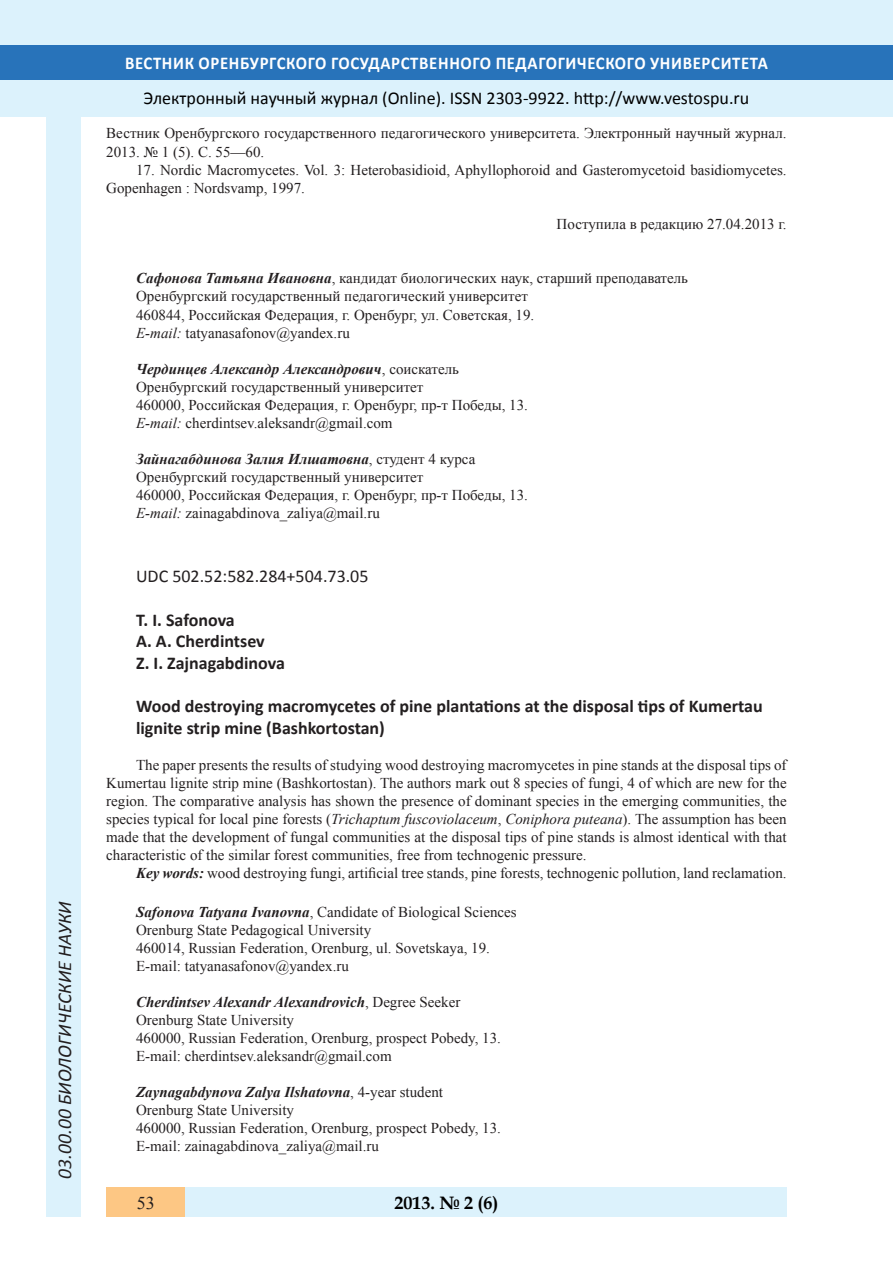
<style>
.page{position:relative;width:893px;height:1263px;background:#fff}
.page>*{position:absolute;margin:0;border:0;box-sizing:border-box;transform-origin:0 0}
.t1{font:italic 19.5px "Calibri";color:#231f20}
.Заголовок_2{font:700 18px/21.6px "Calibri";color:#231f20}
.t2{font:18px "Calibri";color:#000}
.t3{font:700 18px "Calibri";letter-spacing:.04em;color:#fff;scale:.93 1}
.Заголовок_2-2{font:18px "Calibri";color:#231f20}
.t4{font:700 18px "Book Antiqua";color:#000}
.t5{font:18px "Times New Roman";color:#231f20}
.Стиль2{font:15px/19.5px "Times New Roman";color:#231f20}
.литература{font:15px/18px "Times New Roman";color:#231f20;text-align:justify}
.Стиль2-2{font:italic 700 15px "Times New Roman";color:#231f20}
.s1{font-weight:700;font-style:italic}
.s2{font-style:italic}
.s3{font-weight:400;font-style:normal}
</style>
<div class="page">
<div style="left:0;top:0;width:893px;height:116px;background:#dcf2fc"></div>
<div style="left:0;top:45px;width:893px;height:34px;background:#2873ba"></div>
<div style="left:47px;top:116px;width:34px;height:1101px;background:#dcf2fc"></div>
<div style="left:106px;top:1188px;width:681px;height:29px;background:#dcf2fc"></div>
<div style="left:106px;top:1188px;width:79px;height:29px;background:#fdc784"></div>
<h1 class="t1" style="left:51px;top:1179px;width:279px;rotate:-90deg">03.00.00 БИОЛОГИЧЕСКИЕ НАУКИ</h1>
<p class="t3" style="left:125px;top:51px;width:693px">ВЕСТНИК ОРЕНБУРГСКОГО ГОСУДАРСТВЕННОГО ПЕДАГОГИЧЕСКОГО УНИВЕРСИТЕТА</p>
<p class="t2" style="left:144px;top:86px;width:607px">Электронный научный журнал (Online). ISSN 2303-9922. http://www.vestospu.ru</p>
<p class="Стиль2" style="left:106px;top:123px;width:682px">Вестник Оренбургского государственного педагогического университета. Электронный научный журнал.<br>2013. № 1 (5). С. 55—60.</p>
<p class="Стиль2" style="left:106px;top:161px;width:682px;line-height:18px;text-indent:30px">17. Nordic Macromycetes. Vol. 3: Heterobasidioid, Aphyllophoroid and Gasteromycetoid basidiomycetes.<br>Gopenhagen : Nordsvamp, 1997.</p>
<p class="Стиль2" style="left:557px;top:214px;width:232px">Поступила в редакцию 27.04.2013 г.</p>
<p class="Стиль2" style="left:136px;top:268px;width:554px"><span class="s1">Сафонова Татьяна Ивановна</span>, кандидат биологических наук, старший преподаватель</p>
<p class="Стиль2" style="left:136px;top:286px;width:393px">Оренбургский государственный педагогический университет</p>
<p class="Стиль2" style="left:136px;top:304px;width:400px">460844, Российская Федерация, г. Оренбург, ул. Советская, 19.</p>
<p class="Стиль2" style="left:136px;top:322px;width:215px"><span class="s2">E-mail:</span> tatyanasafonov@yandex.ru</p>
<p class="Стиль2-2" style="left:136px;top:358px;width:324px">Чердинцев Александр Александрович<span class="s3">, соискатель</span></p>
<p class="Стиль2" style="left:136px;top:376px;width:289px">Оренбургский государственный университет</p>
<p class="Стиль2" style="left:136px;top:394px;width:393px">460000, Российская Федерация, г. Оренбург, пр-т Победы, 13.</p>
<p class="Стиль2" style="left:136px;top:412px;width:258px"><span class="s2">E-mail:</span> cherdintsev.aleksandr@gmail.com</p>
<p class="Стиль2-2" style="left:136px;top:448px;width:341px">Зайнагабдинова Залия Илшатовна<span class="s3">, студент 4 курса</span></p>
<p class="Стиль2" style="left:136px;top:466px;width:289px">Оренбургский государственный университет</p>
<p class="Стиль2" style="left:136px;top:484px;width:393px">460000, Российская Федерация, г. Оренбург, пр-т Победы, 13.</p>
<p class="Стиль2" style="left:136px;top:502px;width:245px"><span class="s2">E-mail:</span> zainagabdinova_zaliya@mail.ru</p>
<p class="Заголовок_2-2" style="left:136px;top:565px;width:234px">UDC 502.52:582.284+504.73.05</p>
<p class="Заголовок_2" style="left:136px;top:609px;width:100px">T. I. Safonova</p>
<p class="Заголовок_2" style="left:136px;top:630px;width:130px">A. A. Cherdintsev</p>
<p class="Заголовок_2" style="left:136px;top:652px;width:150px">Z. I. Zajnagabdinova</p>
<p class="Заголовок_2" style="left:136px;top:695px;width:628px">Wood destroying macromycetes of pine plantations at the disposal tips of Kumertau lignite strip mine (Bashkortostan)</p>
<p class="литература" style="left:106px;top:755px;width:682px;text-indent:30px">The paper presents the results of studying wood destroying macromycetes in pine stands at the disposal tips of Kumertau lignite strip mine (Bashkortostan). The authors mark out 8 species of fungi, 4 of which are new for the region. The comparative analysis has shown the presence of dominant species in the emerging communities, the species typical for local pine forests (<span class="s2">Trichaptum fuscoviolaceum</span>, <span class="s2">Coniphora puteana</span>). The assumption has been made that the development of fungal communities at the disposal tips of pine stands is almost identical with that characteristic of the similar forest communities, free from technogenic pressure.</p>
<p class="литература" style="left:136px;top:863px;width:652px"><span class="s1">Key words:</span> wood destroying fungi, artificial tree stands, pine forests, technogenic pollution, land reclamation.</p>
<p class="Стиль2" style="left:136px;top:902px;width:382px"><span class="s1">Safonova Tatyana Ivanovna</span>, Candidate of Biological Sciences</p>
<p class="Стиль2" style="left:136px;top:920px;width:237px">Orenburg State Pedagogical University</p>
<p class="Стиль2" style="left:136px;top:938px;width:355px">460014, Russian Federation, Orenburg, ul. Sovetskaya, 19.</p>
<p class="Стиль2" style="left:136px;top:956px;width:214px">E-mail: tatyanasafonov@yandex.ru</p>
<p class="Стиль2-2" style="left:136px;top:992px;width:326px">Cherdintsev Alexandr Alexandrovich<span class="s3">, Degree Seeker</span></p>
<p class="Стиль2" style="left:136px;top:1010px;width:160px">Orenburg State University</p>
<p class="Стиль2" style="left:136px;top:1028px;width:366px">460000, Russian Federation, Orenburg, prospect Pobedy, 13.</p>
<p class="Стиль2" style="left:136px;top:1046px;width:257px">E-mail: cherdintsev.aleksandr@gmail.com</p>
<p class="Стиль2-2" style="left:136px;top:1082px;width:309px">Zaynagabdynova Zalya Ilshatovna<span class="s3">, 4-year student</span></p>
<p class="Стиль2" style="left:136px;top:1100px;width:160px">Orenburg State University</p>
<p class="Стиль2" style="left:136px;top:1118px;width:366px">460000, Russian Federation, Orenburg, prospect Pobedy, 13.</p>
<p class="Стиль2" style="left:136px;top:1136px;width:244px">E-mail: zainagabdinova_zaliya@mail.ru</p>
<p class="t5" style="left:137px;top:1190px;width:19px">53</p>
<p class="t4" style="left:394px;top:1190px;width:106px">2013. № 2 (6)</p>
</div>
